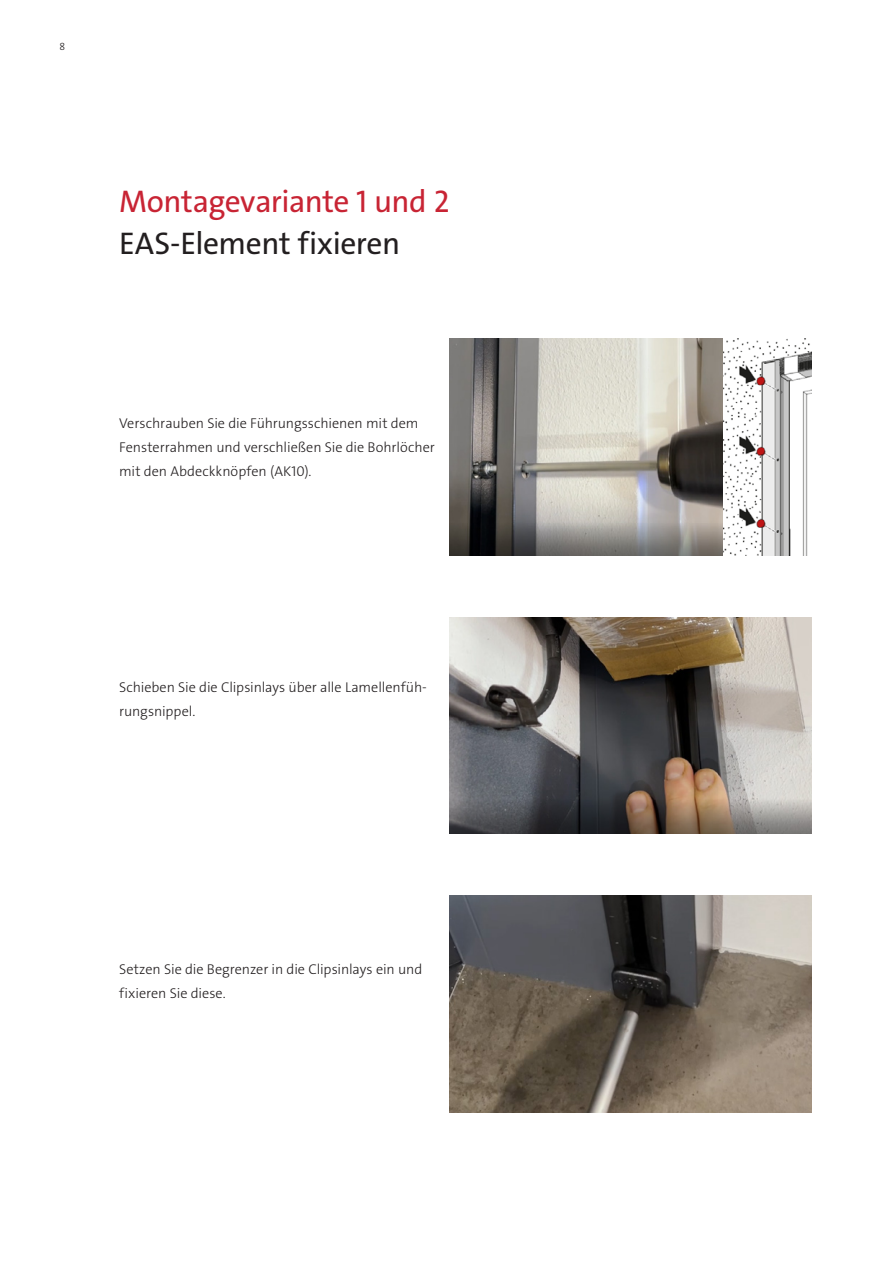
<style>
.page{position:relative;width:893px;height:1263px;background:#fff}
.page>*{position:absolute;margin:0;border:0;box-sizing:border-box;transform-origin:0 0}
.t1{font:31.5px "The Sans Os F";letter-spacing:-.015em;color:#c82434}
.t2{font:31.5px "The Sans Os F";letter-spacing:-.015em;color:#231f20}
.Copy{font:300 14.25px/24px "The Sans Os F";letter-spacing:-.005em;color:#231f20}
.t3{font:300 10.5px "The Sans Os F";color:#231f20}
</style>
<div class="page">
<img style="left:450px;top:338px;width:361px;height:218px">
<img style="left:450px;top:617px;width:361px;height:217px">
<img style="left:450px;top:896px;width:361px;height:216px">
<p class="t3" style="left:60px;top:40px;width:7px">8</p>
<p class="t1" style="left:119px;top:181px;width:332px">Montagevariante 1 und 2</p>
<p class="t2" style="left:119px;top:223px;width:283px">EAS-Element fixieren</p>
<p class="Copy" style="left:119px;top:412px;width:317px">Verschrauben Sie die Führungsschienen mit dem<br>Fensterrahmen und verschließen Sie die Bohrlöcher mit den Abdeckknöpfen (AK10).</p>
<p class="Copy" style="left:119px;top:676px;width:309px">Schieben Sie die Clipsinlays über alle Lamellenfüh&shy;rungsnippel.</p>
<p class="Copy" style="left:119px;top:958px;width:305px">Setzen Sie die Begrenzer in die Clipsinlays ein und fixieren Sie diese.</p>
</div>
